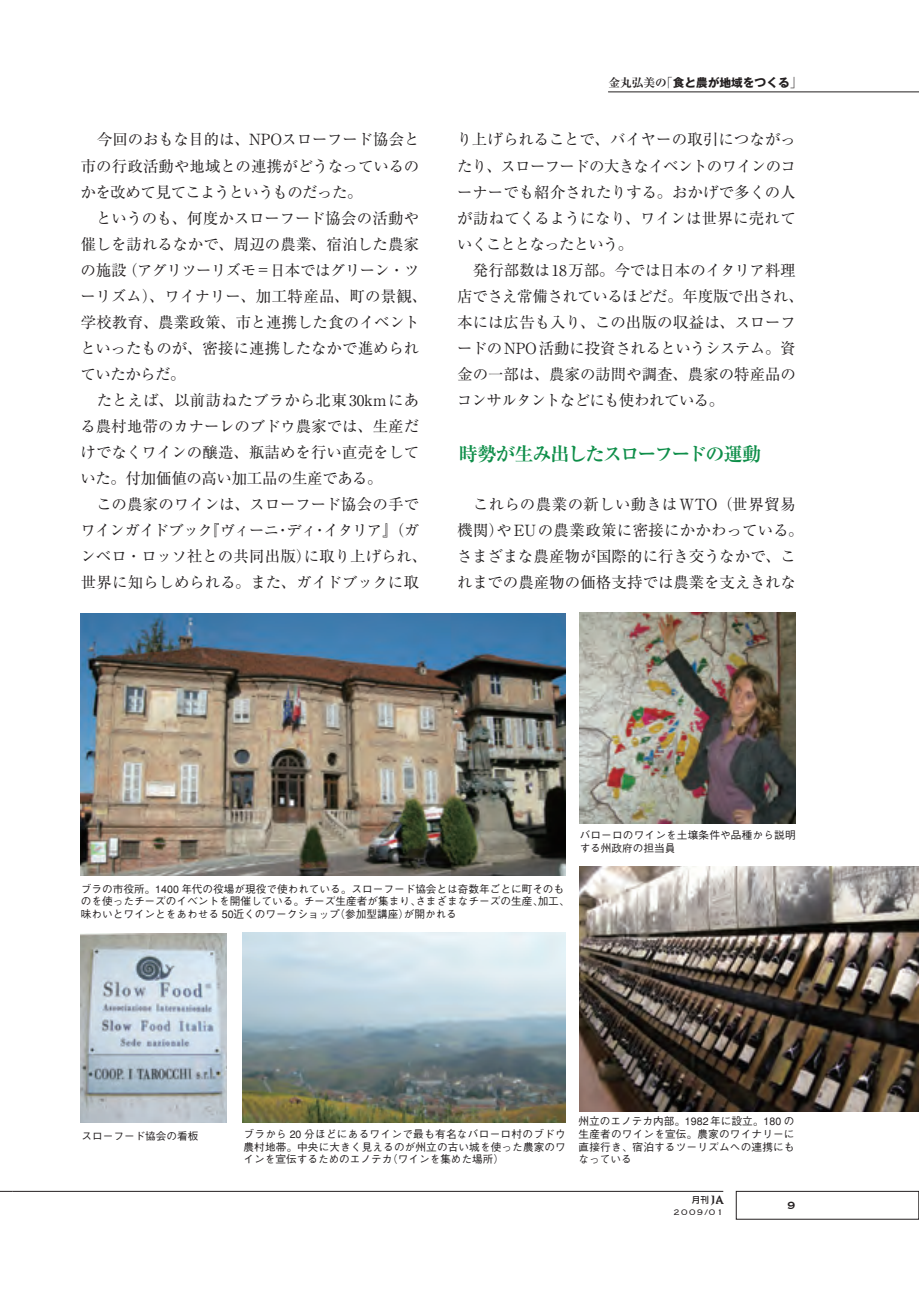
<style>
.page{position:relative;width:919px;height:1289px;background:#fff}
.page>*{position:absolute;margin:0;border:0;box-sizing:border-box;transform-origin:0 0}
.小見出し{font:700 19.2px "Ryumin";letter-spacing:-.065em;color:#0e8e49}
.本文{font:15.45px/26.1px "Ryumin";letter-spacing:-.005em;color:#231f20}
.t1{font:13.8px "Copperplate";color:#231f20}
.t2{font:700 11.7px "Gothic MB101";color:#231f20}
.cap{font:500 10.65px/12.8px "Gothic BBB";color:#231f20;text-align:justify}
.t3{font:300 10.65px "Copperplate";letter-spacing:.125em;color:#231f20}
.t4{font:500 8.55px "Shin Go";color:#231f20}
.s1{font-family:"Ryumin"}
.s2{font-family:"Midashi Go MB31";font-weight:400}
.s3{font-family:"Romic";font-size:11.7px}
</style>
<div class="page">
<img style="left:81px;top:613px;width:484px;height:262px">
<img style="left:579px;top:866px;width:339px;height:245px">
<img style="left:579px;top:612px;width:216px;height:211px">
<img style="left:81px;top:933px;width:146px;height:188px">
<img style="left:242px;top:932px;width:323px;height:189px">
<hr style="left:608px;top:91px;width:310px;height:1px;background:#231f20">
<svg style="left:0;top:1191px;width:13px;height:1px"></svg>
<hr style="left:13px;top:1191px;width:710px;height:1px;background:#231f20">
<div style="left:736px;top:1191px;width:182px;height:28px;border:1px solid #231f20"></div>
<p class="本文" style="left:81px;top:126px;width:340px;text-align:justify">　今回のおもな目的は、NPOスローフード協会と市の行政活動や地域との連携がどうなっているのかを改めて見てこようというものだった。</p>
<p class="本文" style="left:80px;top:204px;width:348px">　というのも、何度かスローフード協会の活動や催しを訪れるなかで、周辺の農業、宿泊した農家の施設（アグリツーリズモ＝日本ではグリーン・ツーリズム）、ワイナリー、加工特産品、町の景観、学校教育、農業政策、市と連携した食のイベントといったものが、密接に連携したなかで進められていたからだ。</p>
<p class="本文" style="left:80px;top:387px;width:340px;text-align:justify">　たとえば、以前訪ねたブラから北東 30kmにある農村地帯のカナーレのブドウ農家では、生産だけでなくワインの醸造、瓶詰めを行い直売をしていた。付加価値の高い加工品の生産である。</p>
<p class="本文" style="left:80px;top:491px;width:348px">　この農家のワインは、スローフード協会の手でワインガイドブック『ヴィーニ・ディ・イタリア』（ガンベロ・ロッソ社との共同出版）に取り上げられ、世界に知らしめられる。また、ガイドブックに取</p>
<p class="t2" style="left:608px;top:74px;width:194px"><span class="s1">金丸弘美の</span><span class="s2">「</span>食と農が地域をつくる<span class="s2">」</span></p>
<p class="本文" style="left:456px;top:126px;width:341px;text-align:justify">り上げられることで、バイヤーの取引につながったり、スローフードの大きなイベントのワインのコーナーでも紹介されたりする。おかげで多くの人が訪ねてくるようになり、ワインは世界に売れていくこととなったという。</p>
<p class="本文" style="left:457px;top:257px;width:348px">　発行部数は 18万部。今では日本のイタリア料理店でさえ常備されているほどだ。年度版で出され、本には広告も入り、この出版の収益は、スローフードのNPO活動に投資されるというシステム。資金の一部は、農家の訪問や調査、農家の特産品のコンサルタントなどにも使われている。</p>
<p class="小見出し" style="left:459px;top:442px;width:304px">時勢が生み出したスローフードの運動</p>
<p class="本文" style="left:457px;top:491px;width:348px">　これらの農業の新しい動きはWTO（世界貿易機関）やEUの農業政策に密接にかかわっている。さまざまな農産物が国際的に行き交うなかで、これまでの農産物の価格支持では農業を支えきれな</p>
<p class="cap" style="left:579px;top:829px;width:217px">バローロのワインを土壌条件や品種から説明する州政府の担当員</p>
<p class="cap" style="left:81px;top:882px;width:490px;text-align:left">ブラの市役所。1400 年代の役場が現役で使われている。スローフード協会とは奇数年ごとに町そのものを使ったチーズのイベントを開催している。チーズ生産者が集まり、さまざまなチーズの生産、加工、味わいとワインとをあわせる 50近くのワークショップ（参加型講座）が開かれる</p>
<p class="cap" style="left:81px;top:1129px;width:118px">スローフード協会の看板</p>
<p class="cap" style="left:243px;top:1127px;width:324px">ブラから 20 分ほどにあるワインで最も有名なバローロ村のブドウ農村地帯。中央に大きく見えるのが州立の古い城を使った農家のワインを宣伝するためのエノテカ（ワインを集めた場所）</p>
<p class="cap" style="left:578px;top:1114px;width:217px">州立のエノテカ内部。1982 年に設立。180 の生産者のワインを宣伝。農家のワイナリーに直接行き、宿泊するツーリズムへの連携にもなっている</p>
<p class="t4" style="left:692px;top:1194px;width:33px">月刊 <span class="s3">JA</span></p>
<p class="t3" style="left:673px;top:1204px;width:51px">2009/01</p>
<p class="t1" style="left:787px;top:1195px;width:10px">9</p>
</div>
